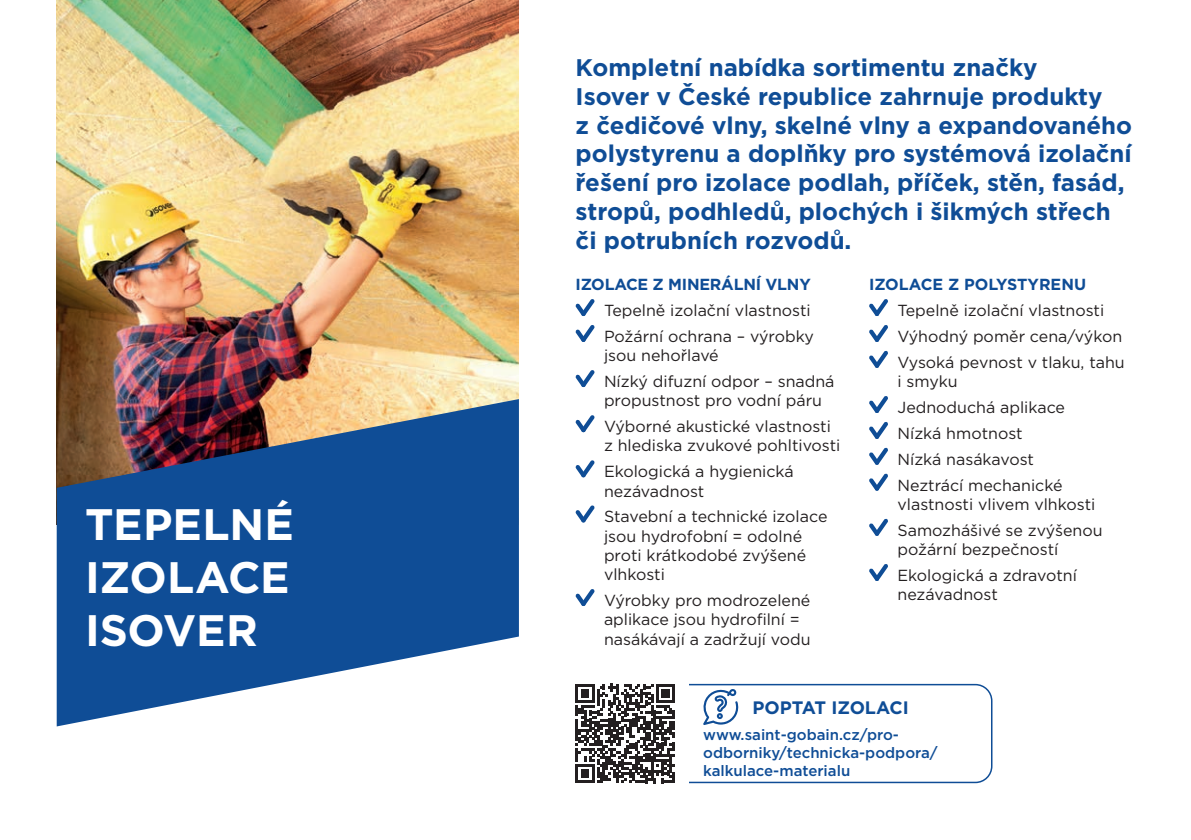
<style>
.page{position:relative;width:1191px;height:840px;background:#fff}
.page>*{position:absolute;margin:0;border:0;box-sizing:border-box;transform-origin:0 0}
.t1{font:700 44px/52.8px "Gotham";letter-spacing:-.005em;color:#fff;text-align:justify}
.t2{font:700 24px/28.8px "Gotham";color:#0f4d96}
.t3{font:700 18px "Gotham";color:#0f4d96}
.t4{font:16px/25.8px "Gotham";color:#231f20}
.t5{font:700 16px "Gotham";letter-spacing:-.015em;color:#0f4d96}
.t6{font:500 15px/18px "Gotham";color:#0f4d96}
</style>
<div class="page">
<img style="left:57px;top:0;width:462px;height:399px">
<svg style="left:57px;top:399px;width:462px;height:327px;background:#41689a"></svg>
<div style="left:575px;top:683px;width:417px;height:99px;border:2px solid #0f4d96;border-radius:16px"></div>
<svg style="left:703px;top:689px;width:36px;height:35px"></svg>
<div style="left:564px;top:670px;width:125px;height:125px;background:#fff"></div>
<svg style="left:575px;top:683px;width:100px;height:99px"></svg>
<svg style="left:575px;top:299px;width:20px;height:17px"></svg>
<svg style="left:575px;top:325px;width:20px;height:17px"></svg>
<svg style="left:575px;top:370px;width:20px;height:17px"></svg>
<svg style="left:575px;top:415px;width:20px;height:17px"></svg>
<svg style="left:575px;top:460px;width:20px;height:17px"></svg>
<svg style="left:575px;top:505px;width:20px;height:17px"></svg>
<svg style="left:575px;top:589px;width:20px;height:17px"></svg>
<svg style="left:869px;top:299px;width:19px;height:17px"></svg>
<svg style="left:869px;top:325px;width:19px;height:17px"></svg>
<svg style="left:869px;top:350px;width:19px;height:18px"></svg>
<svg style="left:869px;top:396px;width:19px;height:17px"></svg>
<svg style="left:869px;top:422px;width:19px;height:17px"></svg>
<svg style="left:869px;top:447px;width:19px;height:18px"></svg>
<svg style="left:869px;top:473px;width:19px;height:17px"></svg>
<svg style="left:869px;top:518px;width:19px;height:18px"></svg>
<svg style="left:869px;top:564px;width:19px;height:17px"></svg>
<h1 class="t1" style="left:85px;top:498px;width:210px">TEPELNÉ IZOLACE ISOVER</h1>
<p class="t2" style="left:575px;top:53px;width:558px">Kompletní nabídka sortimentu značky<br>Isover v České republice zahrnuje produkty<br>z čedičové vlny, skelné vlny a expandovaného polystyrenu a doplňky pro systémová izolační řešení pro izolace podlah, příček, stěn, fasád, stropů, podhledů, plochých i šikmých střech či potrubních rozvodů.</p>
<p class="t5" style="left:575px;top:274px;width:237px">IZOLACE Z MINERÁLNÍ VLNY</p>
<p class="t4" style="left:604px;top:297px;width:211px">Tepelně izolační vlastnosti<br>Požární ochrana – výrobky</p>
<p class="t4" style="left:604px;top:342px;width:232px">jsou nehořlavé<br>Nízký difuzní odpor – snadná</p>
<p class="t4" style="left:604px;top:387px;width:228px">propustnost pro vodní páru<br>Výborné akustické vlastnosti</p>
<p class="t4" style="left:604px;top:432px;width:238px">z hlediska zvukové pohltivosti<br>Ekologická a hygienická</p>
<p class="t4" style="left:604px;top:477px;width:225px">nezávadnost<br>Stavební a technické izolace</p>
<p class="t4" style="left:604px;top:526px;width:204px;line-height:19.2px">jsou hydrofobní = odolné proti krátkodobé zvýšené vlhkosti</p>
<p class="t4" style="left:604px;top:590px;width:208px;line-height:19.2px">Výrobky pro modrozelené aplikace jsou hydrofilní = nasákávají a zadržují vodu</p>
<p class="t5" style="left:869px;top:274px;width:218px">IZOLACE Z POLYSTYRENU</p>
<p class="t4" style="left:897px;top:297px;width:229px">Tepelně izolační vlastnosti<br>Výhodný poměr cena/výkon<br>Vysoká pevnost v tlaku, tahu</p>
<p class="t4" style="left:897px;top:368px;width:169px">i smyku<br>Jednoduchá aplikace<br>Nízká hmotnost<br>Nízká nasákavost<br>Neztrácí mechanické</p>
<p class="t4" style="left:897px;top:490px;width:207px">vlastnosti vlivem vlhkosti<br>Samozhášivé se zvýšenou</p>
<p class="t4" style="left:897px;top:536px;width:181px">požární bezpečností<br>Ekologická a zdravotní</p>
<p class="t4" style="left:897px;top:581px;width:102px">nezávadnost</p>
<p class="t3" style="left:752px;top:695px;width:158px">POPTAT IZOLACI</p>
<p class="t6" style="left:703px;top:724px;width:236px">www.saint-gobain.cz/pro&shy;odborniky/technicka-podpora/ kalkulace-materialu</p>
</div>
